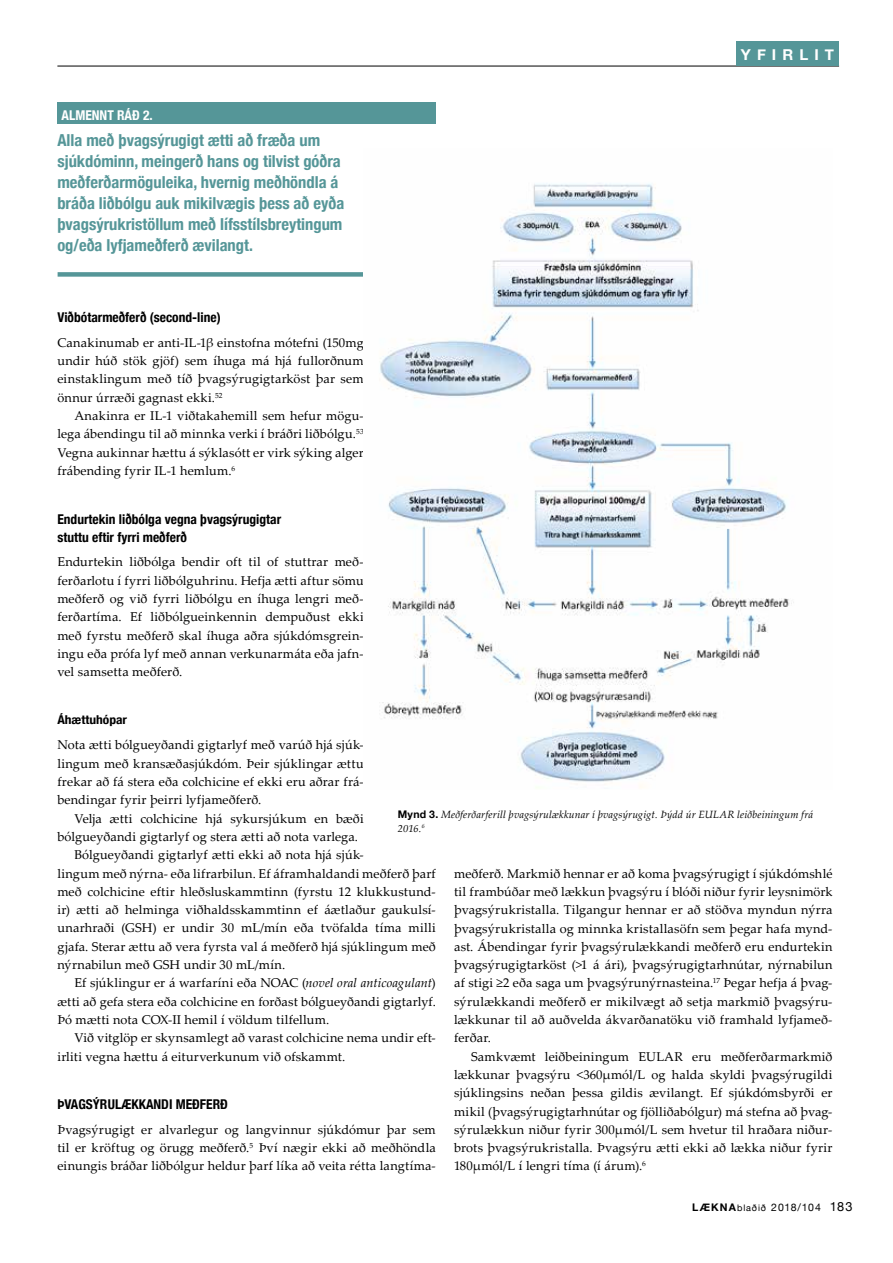
<style>
.page{position:relative;width:893px;height:1263px;background:#fff}
.page>*{position:absolute;margin:0;border:0;box-sizing:border-box;transform-origin:0 0}
.t1{font:700 condensed 16.5px/21px "Helvetica Neue";color:#559698}
.t2{font:700 15px "Helvetica Neue";letter-spacing:.405em;color:#fff}
.t3{font:700 condensed 13.5px/18px "Helvetica Neue";color:#000}
.t4{font:700 condensed 13.5px "Helvetica Neue";color:#fff}
.t5{font:12.75px/18.3px "Palatino Linotype";letter-spacing:.01em;color:#000;text-align:justify}
.t6{font:700 condensed 12.15px "Helvetica Neue";color:#000;scale:1.1 1}
.t7{font:italic 10.5px/13.5px "Palatino Linotype";letter-spacing:.015em;color:#000}
.t8{font:10.5px "Helvetica Neue";letter-spacing:.07em;color:#000}
.s1{font-style:italic}
.s2{font-family:"Helvetica Neue";font-weight:700;font-style:normal}
.s3{font-weight:700}
.s4{font-size:9px}
.s5{font-size:12.75px}
</style>
<div class="page">
<hr style="left:57px;top:66px;width:782px;height:1px;background:#000">
<div style="left:58px;top:272px;width:378px;height:5px;background:#559698"></div>
<img style="left:364px;top:183px;width:430px;height:605px">
<div style="left:736px;top:41px;width:103px;height:25px;background:#559698"></div>
<div style="left:57px;top:102px;width:379px;height:22px;background:#559698"></div>
<p class="t4" style="left:62px;top:104px;width:93px">ALMENNT RÁÐ 2.</p>
<p class="t1" style="left:57px;top:129px;width:288px">Alla með þvagsýrugigt ætti að fræða um sjúkdóminn, meingerð hans og tilvist góðra meðferðarmöguleika, hvernig meðhöndla á bráða liðbólgu auk mikilvægis þess að eyða þvagsýrukristöllum með lífsstílsbreytingum og/eða lyfjameðferð ævilangt.</p>
<p class="t2" style="left:741px;top:42px;width:95px">YFIRLIT</p>
<p class="t3" style="left:57px;top:307px;width:165px">Viðbótarmeðferð (second-line)</p>
<p class="t5" style="left:57px;top:333px;width:308px">Canakinumab er anti-IL-1β einstofna mótefni (150mg undir húð stök gjöf) sem íhuga má hjá fullorðnum einstaklingum með tíð þvagsýrugigtarköst þar sem önnur úrræði gagnast ekki.<sup>52</sup></p>
<p class="t5" style="left:57px;top:406px;width:308px;text-indent:17px">Anakinra er IL-1 viðtakahemill sem hefur mögu&shy;lega ábendingu til að minnka verki í bráðri liðbólgu.<sup>53<br></sup>Vegna aukinnar hættu á sýklasótt er virk sýking alger frábending fyrir IL-1 hemlum.<sup>6</sup></p>
<p class="t3" style="left:57px;top:509px;width:225px">Endurtekin liðbólga vegna þvagsýrugigtar stuttu eftir fyrri meðferð</p>
<p class="t5" style="left:57px;top:552px;width:308px">Endurtekin liðbólga bendir oft til of stuttrar með&shy;ferðarlotu í fyrri liðbólguhrinu. Hefja ætti aftur sömu meðferð og við fyrri liðbólgu en íhuga lengri með&shy;ferðartíma. Ef liðbólgueinkennin dempuðust ekki með fyrstu meðferð skal íhuga aðra sjúkdómsgrein&shy;ingu eða prófa lyf með annan verkunarmáta eða jafn&shy;vel samsetta meðferð.</p>
<p class="t6" style="left:57px;top:709px;width:65px">Áhættuhópar</p>
<p class="t5" style="left:57px;top:735px;width:308px">Nota ætti bólgueyðandi gigtarlyf með varúð hjá sjúk&shy;lingum með kransæðasjúkdóm. Þeir sjúklingar ættu frekar að fá stera eða colchicine ef ekki eru aðrar frá&shy;bendingar fyrir þeirri lyfjameðferð.</p>
<p class="t5" style="left:74px;top:809px;width:291px">Velja ætti colchicine hjá sykursjúkum en bæði</p>
<p class="t5" style="left:57px;top:827px;width:302px">bólgueyðandi gigtarlyf og stera ætti að nota varlega.</p>
<p class="t5" style="left:74px;top:845px;width:291px">Bólgueyðandi gigtarlyf ætti ekki að nota hjá sjúk-</p>
<p class="t5" style="left:57px;top:863px;width:380px">lingum með nýrna- eða lifrarbilun. Ef áframhaldandi meðferð þarf</p>
<p class="t5" style="left:57px;top:882px;width:380px">með colchicine eftir hleðsluskammtinn (fyrstu 12 klukkustund-</p>
<p class="t5" style="left:57px;top:900px;width:380px">ir) ætti að helminga viðhaldsskammtinn ef áætlaður gaukulsí-</p>
<p class="t5" style="left:57px;top:918px;width:380px">unarhraði (GSH) er undir 30 mL/mín eða tvöfalda tíma milli</p>
<p class="t5" style="left:57px;top:937px;width:380px">gjafa. Sterar ættu að vera fyrsta val á meðferð hjá sjúklingum með</p>
<p class="t5" style="left:57px;top:955px;width:229px">nýrnabilun með GSH undir 30 mL/mín.</p>
<p class="t5" style="left:74px;top:973px;width:363px">Ef sjúklingur er á warfaríni eða NOAC (<span class="s1">novel oral anticoagulant</span>)</p>
<p class="t5" style="left:57px;top:992px;width:380px">ætti að gefa stera eða colchicine en forðast bólgueyðandi gigtarlyf.</p>
<p class="t5" style="left:57px;top:1010px;width:273px">Þó mætti nota COX-II hemil í völdum tilfellum.</p>
<p class="t5" style="left:74px;top:1028px;width:363px">Við vitglöp er skynsamlegt að varast colchicine nema undir eft-</p>
<p class="t5" style="left:57px;top:1046px;width:289px">irliti vegna hættu á eiturverkunum við ofskammt.</p>
<p class="t3" style="left:57px;top:1094px;width:172px">ÞVAGSÝRULÆKKANDI MEÐFERÐ</p>
<p class="t5" style="left:57px;top:1120px;width:380px">Þvagsýrugigt er alvarlegur og langvinnur sjúkdómur þar sem til er kröftug og örugg meðferð.<sup>5</sup> Því nægir ekki að meðhöndla einungis bráðar liðbólgur heldur þarf líka að veita rétta langtíma-</p>
<p class="t7" style="left:398px;top:807px;width:417px"><span class="s2">Mynd 3.</span> Meðferðarferill þvagsýrulækkunar í þvagsýrugigt. Þýdd úr EULAR leiðbeiningum frá<br>2016.<sup>6</sup></p>
<p class="t5" style="left:454px;top:864px;width:380px">meðferð. Markmið hennar er að koma þvagsýrugigt í sjúkdómshlé til frambúðar með lækkun þvagsýru í blóði niður fyrir leysnimörk þvagsýrukristalla. Tilgangur hennar er að stöðva myndun nýrra þvagsýrukristalla og minnka kristallasöfn sem þegar hafa mynd&shy;ast. Ábendingar fyrir þvagsýrulækkandi meðferð eru endurtekin þvagsýrugigtarköst (&gt;1 á ári), þvagsýrugigtarhnútar, nýrnabilun af stigi ≥2 eða saga um þvagsýrunýrnasteina.<sup>17</sup> Þegar hefja á þvag&shy;sýrulækkandi meðferð er mikilvægt að setja markmið þvagsýru&shy;lækkunar til að auðvelda ákvarðanatöku við framhald lyfjameð&shy;ferðar.</p>
<p class="t5" style="left:454px;top:1047px;width:380px;text-indent:17px">Samkvæmt leiðbeiningum EULAR eru meðferðarmarkmið lækkunar þvagsýru &lt;360μmól/L og halda skyldi þvagsýrugildi sjúklingsins neðan þessa gildis ævilangt. Ef sjúkdómsbyrði er mikil (þvagsýrugigtarhnútar og fjölliðabólgur) má stefna að þvag&shy;sýrulækkun niður fyrir 300μmól/L sem hvetur til hraðara niður&shy;brots þvagsýrukristalla. Þvagsýru ætti ekki að lækka niður fyrir 180μmól/L í lengri tíma (í árum).<sup>6</sup></p>
<p class="t8" style="left:692px;top:1200px;width:162px"><span class="s3">LÆKNA</span><span class="s4">blaðið</span> 2018/104 <span class="s5">183</span></p>
</div>
